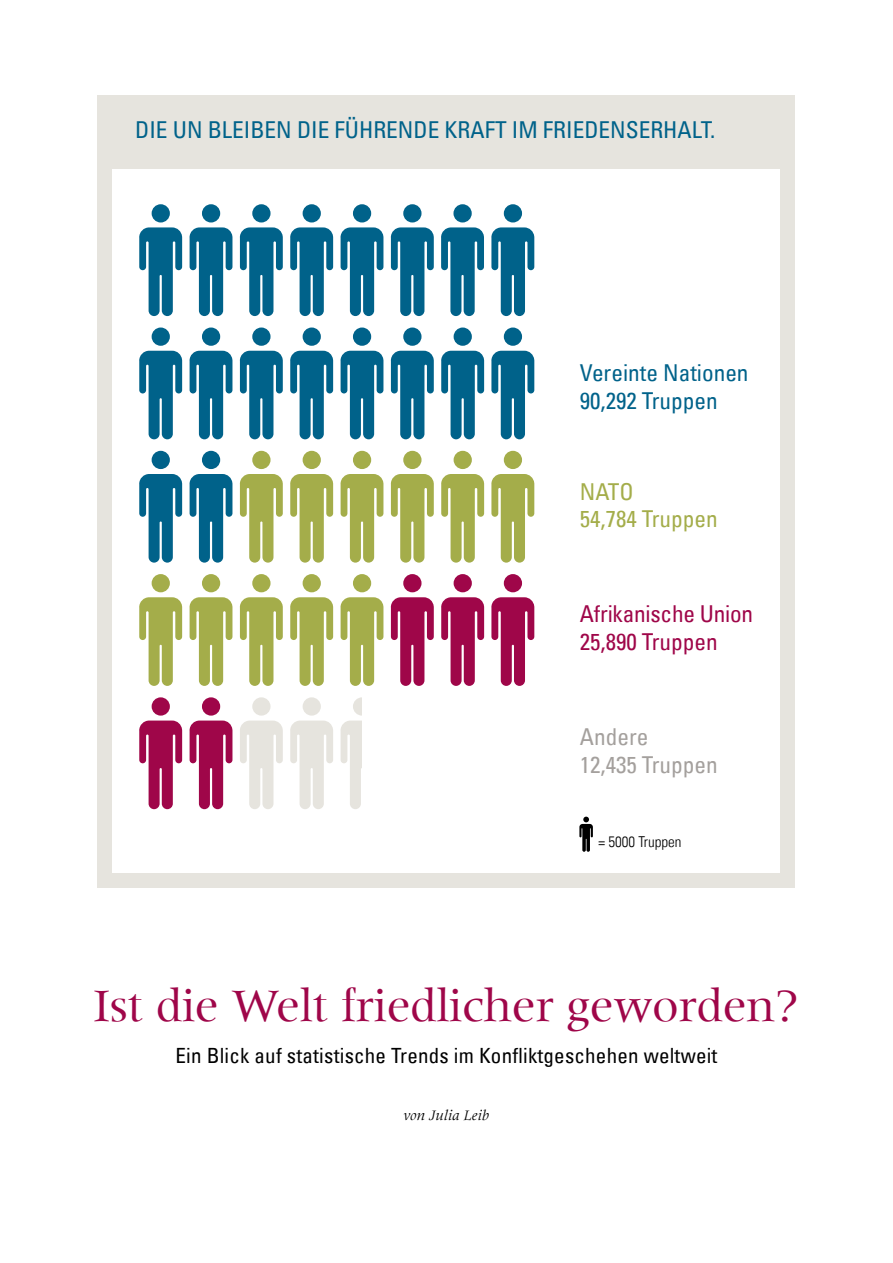
<style>
.page{position:relative;width:893px;height:1263px;background:#fff}
.page>*{position:absolute;margin:0;border:0;box-sizing:border-box;transform-origin:0 0}
.t1{font:48px "Meridien";letter-spacing:-.01em;color:#9f0649}
.t2{font:condensed 23.25px/27.9px "Univers Com 57";color:#00628a}
.t3{font:condensed 23.25px/27.9px "Univers Com 57";letter-spacing:-.01em;color:#9f0649}
.t4{font:condensed 23.25px/28px "Univers Com 57";color:#a4a09d}
.t5{font:condensed 23.25px/27.9px "Univers Com 57";color:#a4ad4a}
.t6{font:condensed 21px "Univers Com 57";letter-spacing:.01em;color:#000}
.t7{font:15px "Univers Com 47 Light Cond";color:#000}
.t8{font:italic 15px "Meridien Com";color:#000}
</style>
<div class="page">
<div style="left:98px;top:94px;width:697px;height:793px;background:#e6e4de"></div>
<div style="left:113px;top:169px;width:667px;height:704px;background:#fff"></div>
<div style="left:152px;top:204px;width:18px;height:18px;background:#00628a;border-radius:50%"></div>
<svg style="left:139px;top:227px;width:43px;height:89px"></svg>
<div style="left:202px;top:204px;width:18px;height:18px;background:#00628a;border-radius:50%"></div>
<svg style="left:190px;top:227px;width:42px;height:89px"></svg>
<div style="left:252px;top:204px;width:19px;height:18px;background:#00628a;border-radius:50%"></div>
<svg style="left:240px;top:227px;width:43px;height:89px"></svg>
<div style="left:303px;top:204px;width:18px;height:18px;background:#00628a;border-radius:50%"></div>
<svg style="left:290px;top:227px;width:43px;height:89px"></svg>
<div style="left:353px;top:204px;width:18px;height:18px;background:#00628a;border-radius:50%"></div>
<svg style="left:341px;top:227px;width:42px;height:89px"></svg>
<div style="left:403px;top:204px;width:18px;height:18px;background:#00628a;border-radius:50%"></div>
<svg style="left:391px;top:227px;width:43px;height:89px"></svg>
<div style="left:453px;top:204px;width:19px;height:18px;background:#00628a;border-radius:50%"></div>
<svg style="left:441px;top:227px;width:43px;height:89px"></svg>
<div style="left:504px;top:204px;width:18px;height:18px;background:#00628a;border-radius:50%"></div>
<svg style="left:491px;top:227px;width:43px;height:89px"></svg>
<div style="left:152px;top:327px;width:18px;height:19px;background:#00628a;border-radius:50%"></div>
<svg style="left:139px;top:351px;width:43px;height:88px"></svg>
<div style="left:202px;top:327px;width:18px;height:19px;background:#00628a;border-radius:50%"></div>
<svg style="left:190px;top:351px;width:42px;height:88px"></svg>
<div style="left:252px;top:327px;width:19px;height:19px;background:#00628a;border-radius:50%"></div>
<svg style="left:240px;top:351px;width:43px;height:88px"></svg>
<div style="left:303px;top:327px;width:18px;height:19px;background:#00628a;border-radius:50%"></div>
<svg style="left:290px;top:351px;width:43px;height:88px"></svg>
<div style="left:353px;top:327px;width:18px;height:19px;background:#00628a;border-radius:50%"></div>
<svg style="left:341px;top:351px;width:42px;height:88px"></svg>
<div style="left:403px;top:327px;width:18px;height:19px;background:#00628a;border-radius:50%"></div>
<svg style="left:391px;top:351px;width:43px;height:88px"></svg>
<div style="left:454px;top:327px;width:18px;height:19px;background:#00628a;border-radius:50%"></div>
<svg style="left:441px;top:351px;width:43px;height:88px"></svg>
<div style="left:504px;top:327px;width:18px;height:19px;background:#00628a;border-radius:50%"></div>
<svg style="left:491px;top:351px;width:43px;height:88px"></svg>
<div style="left:152px;top:451px;width:18px;height:18px;background:#00628a;border-radius:50%"></div>
<svg style="left:139px;top:474px;width:43px;height:89px"></svg>
<div style="left:202px;top:451px;width:18px;height:18px;background:#00628a;border-radius:50%"></div>
<svg style="left:190px;top:474px;width:42px;height:89px"></svg>
<div style="left:252px;top:451px;width:19px;height:18px;background:#a4ad4a;border-radius:50%"></div>
<svg style="left:240px;top:474px;width:43px;height:89px"></svg>
<div style="left:303px;top:451px;width:18px;height:18px;background:#a4ad4a;border-radius:50%"></div>
<svg style="left:290px;top:474px;width:43px;height:89px"></svg>
<div style="left:353px;top:451px;width:18px;height:18px;background:#a4ad4a;border-radius:50%"></div>
<svg style="left:341px;top:474px;width:42px;height:89px"></svg>
<div style="left:403px;top:451px;width:18px;height:18px;background:#a4ad4a;border-radius:50%"></div>
<svg style="left:391px;top:474px;width:43px;height:89px"></svg>
<div style="left:454px;top:451px;width:18px;height:18px;background:#a4ad4a;border-radius:50%"></div>
<svg style="left:441px;top:474px;width:43px;height:89px"></svg>
<div style="left:504px;top:451px;width:18px;height:18px;background:#a4ad4a;border-radius:50%"></div>
<svg style="left:491px;top:474px;width:43px;height:89px"></svg>
<div style="left:152px;top:574px;width:18px;height:18px;background:#a4ad4a;border-radius:50%"></div>
<svg style="left:139px;top:597px;width:43px;height:89px"></svg>
<div style="left:202px;top:574px;width:18px;height:18px;background:#a4ad4a;border-radius:50%"></div>
<svg style="left:190px;top:597px;width:42px;height:89px"></svg>
<div style="left:252px;top:574px;width:19px;height:18px;background:#a4ad4a;border-radius:50%"></div>
<svg style="left:240px;top:597px;width:43px;height:89px"></svg>
<div style="left:303px;top:574px;width:18px;height:18px;background:#a4ad4a;border-radius:50%"></div>
<svg style="left:290px;top:597px;width:43px;height:89px"></svg>
<div style="left:353px;top:574px;width:18px;height:18px;background:#a4ad4a;border-radius:50%"></div>
<svg style="left:341px;top:597px;width:42px;height:89px"></svg>
<div style="left:403px;top:574px;width:18px;height:18px;background:#9f0649;border-radius:50%"></div>
<svg style="left:391px;top:597px;width:43px;height:89px"></svg>
<div style="left:454px;top:574px;width:18px;height:18px;background:#9f0649;border-radius:50%"></div>
<svg style="left:441px;top:597px;width:43px;height:89px"></svg>
<div style="left:504px;top:574px;width:18px;height:18px;background:#9f0649;border-radius:50%"></div>
<svg style="left:491px;top:597px;width:43px;height:89px"></svg>
<div style="left:152px;top:697px;width:18px;height:19px;background:#9f0649;border-radius:50%"></div>
<svg style="left:139px;top:720px;width:43px;height:89px"></svg>
<div style="left:202px;top:697px;width:18px;height:19px;background:#9f0649;border-radius:50%"></div>
<svg style="left:190px;top:720px;width:42px;height:89px"></svg>
<div style="left:252px;top:697px;width:19px;height:19px;background:#e6e4de;border-radius:50%"></div>
<svg style="left:240px;top:720px;width:43px;height:89px"></svg>
<div style="left:303px;top:697px;width:18px;height:19px;background:#e6e4de;border-radius:50%"></div>
<svg style="left:290px;top:720px;width:43px;height:89px"></svg>
<div style="left:353px;top:697px;width:18px;height:19px;background:#e6e4de;border-radius:50%"></div>
<svg style="left:341px;top:720px;width:21px;height:89px"></svg>
<svg style="left:579px;top:817px;width:14px;height:35px"></svg>
<div style="left:362px;top:692px;width:23px;height:120px;background:#fff"></div>
<p class="t2" style="left:135px;top:116px;width:582px">DIE UN BLEIBEN DIE FÜHRENDE KRAFT IM FRIEDENSERHALT.</p>
<p class="t2" style="left:580px;top:358px;width:170px">Vereinte Nationen<br>90,292 Truppen</p>
<p class="t5" style="left:580px;top:477px;width:139px">NATO<br>54,784 Truppen</p>
<p class="t3" style="left:580px;top:599px;width:175px">Afrikanische Union<br>25,890 Truppen</p>
<p class="t4" style="left:580px;top:722px;width:139px">Andere<br>12,435 Truppen</p>
<p class="t7" style="left:598px;top:833px;width:84px">= 5000 Truppen</p>
<h1 class="t1" style="left:94px;top:979px;width:707px">Ist die Welt friedlicher geworden?</h1>
<p class="t6" style="left:175px;top:1042px;width:543px">Ein Blick auf statistische Trends im Konfliktgeschehen weltweit</p>
<p class="t8" style="left:404px;top:1106px;width:87px">von Julia Leib</p>
</div>
